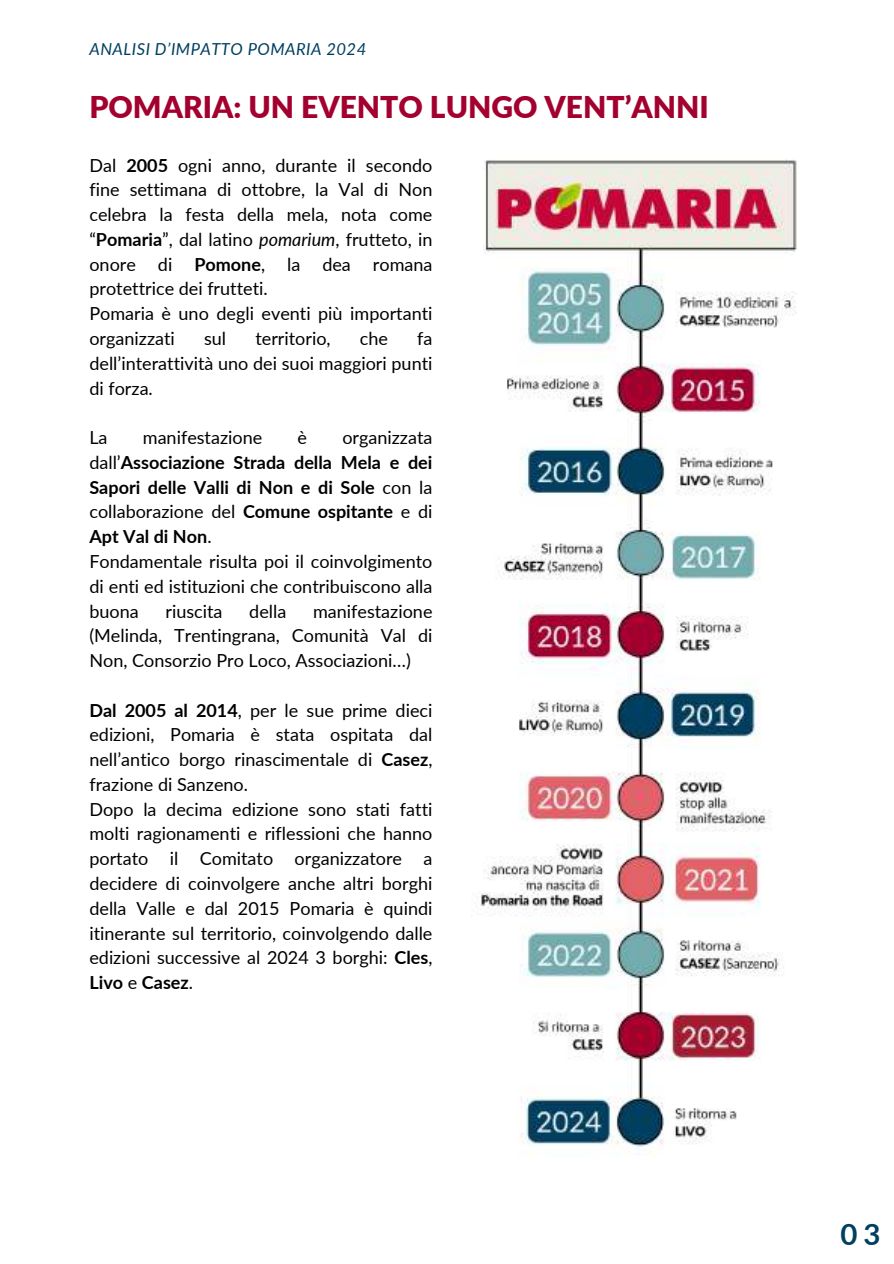
<style>
.page{position:relative;width:894px;height:1264px;background:#fff}
.page>*{position:absolute;margin:0;border:0;box-sizing:border-box;transform-origin:0 0}
.t1{font:900 30px "Lato";color:#a3002f}
.t2{font:700 29.4px "Lato";color:#003f5f}
.t3{font:18px/24.8px "Lato";color:#000}
.t4{font:italic 16.5px "Lato";letter-spacing:.03em;color:#003f5f}
.s1{font-weight:700}
.s2{font-style:italic}
</style>
<div class="page">
<img style="left:471px;top:159px;width:326px;height:995px">
<p class="t4" style="left:89px;top:38px;width:278px">ANALISI D’IMPATTO POMARIA 2024</p>
<h1 class="t1" style="left:89px;top:88px;width:621px">POMARIA: UN EVENTO LUNGO VENT’ANNI</h1>
<p class="t3" style="left:89px;top:152px;width:344px">Dal <span class="s1">2005</span> ogni anno, durante il secondo fine settimana di ottobre, la Val di Non celebra la festa della mela, nota come “<span class="s1">Pomaria</span>”, dal latino <span class="s2">pomarium</span>, frutteto, in onore di <span class="s1">Pomone</span>, la dea romana protettrice dei frutteti.<br>Pomaria è uno degli eventi più importanti organizzati</p>
<p class="t3" style="left:204px;top:326px;width:24px">sul</p>
<p class="t3" style="left:255px;top:326px;width:77px">territorio,</p>
<p class="t3" style="left:360px;top:326px;width:30px">che</p>
<p class="t3" style="left:89px;top:326px;width:344px;text-align:justify;text-indent:328px">fa dell’interattività uno dei suoi maggiori punti di forza.</p>
<p class="t3" style="left:89px;top:425px;width:20px">La</p>
<p class="t3" style="left:143px;top:425px;width:121px">manifestazione</p>
<p class="t3" style="left:297px;top:425px;width:11px">è</p>
<p class="t3" style="left:89px;top:425px;width:344px;text-indent:253px">organizzata dall’<span class="s1">Associazione Strada della Mela e dei<br>Sapori delle Valli di Non e di Sole</span> con la collaborazione del <span class="s1">Comune ospitante</span> e di<br><span class="s1">Apt Val di Non</span>.<br>Fondamentale risulta poi il coinvolgimento di enti ed istituzioni che contribuiscono alla buona</p>
<p class="t3" style="left:165px;top:598px;width:59px">riuscita</p>
<p class="t3" style="left:249px;top:598px;width:39px">della</p>
<p class="t3" style="left:89px;top:598px;width:344px;text-align:justify;text-indent:223px">manifestazione (Melinda, Trentingrana, Comunità Val di Non, Consorzio Pro Loco, Associazioni…)</p>
<p class="t3" style="left:89px;top:697px;width:344px"><span class="s1">Dal 2005 al 2014</span>, per le sue prime dieci edizioni, Pomaria è stata ospitata dal nell’antico borgo rinascimentale di <span class="s1">Casez</span>, frazione di Sanzeno.<br>Dopo la decima edizione sono stati fatti molti ragionamenti e riflessioni che hanno portato il Comitato organizzatore a decidere di coinvolgere anche altri borghi della Valle e dal 2015 Pomaria è quindi itinerante sul territorio, coinvolgendo dalle edizioni successive al 2024 3 borghi: <span class="s1">Cles</span>, <span class="s1">Livo</span> e <span class="s1">Casez</span>.</p>
<h2 class="t2" style="left:840px;top:1216px;width:41px">03</h2>
</div>
